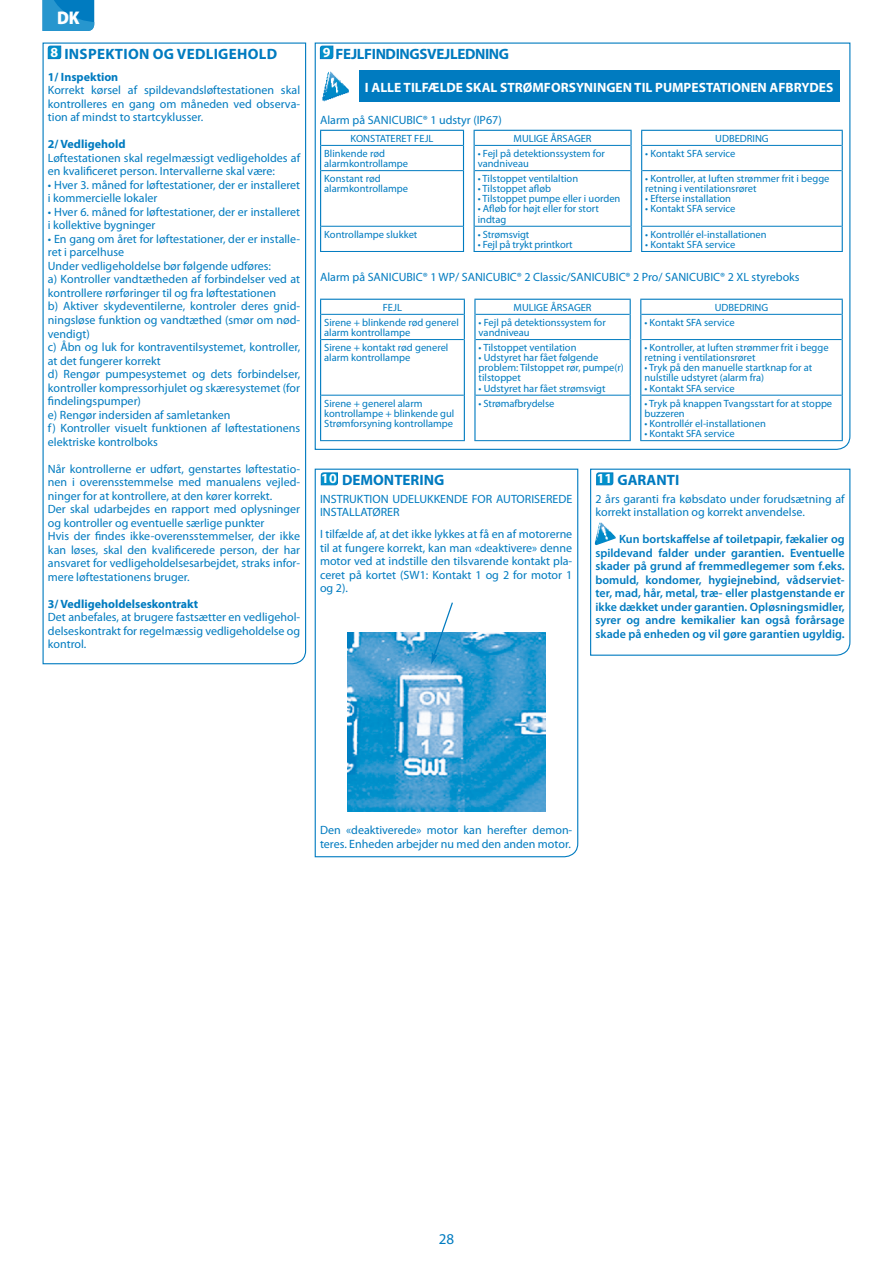
<style>
.page{position:relative;width:893px;height:1263px;background:#fff}
.page>*{position:absolute;margin:0;border:0;box-sizing:border-box;transform-origin:0 0}
.t1{font:900 18.45px "Myriad Pro";color:#fff;scale:.91 1}
.t2{font:700 15px "Myriad Pro";letter-spacing:.02em;color:#007bc0}
.t3{font:700 15px "Myriad Pro";letter-spacing:-.025em;color:#007bc0}
.t4{font:700 15px "Myriad Pro";color:#007bc0}
.t5{font:15px "Myriad Pro";color:#007bc0}
.t6{font:700 13.5px "Myriad Pro";color:#fff}
.t7{font:12px/13.5px "Myriad Pro";color:#007bc0}
.t8{font:600 12px/13.5px "Myriad Pro";color:#007bc0;text-align:justify}
.t9{font:700 12px "Myriad Pro";color:#007bc0}
.t10{font:10.5px/10.1px "Myriad Pro";color:#007bc0}
.s1{font-size:13.95px;color:#fff}
</style>
<div class="page">
<svg style="left:314px;top:468px;width:265px;height:390px"></svg>
<svg style="left:590px;top:468px;width:261px;height:188px"></svg>
<svg style="left:314px;top:42px;width:537px;height:408px"></svg>
<div style="left:359px;top:70px;width:480px;height:32px;background:#007bc0"></div>
<svg style="left:43px;top:0;width:52px;height:31px;background:#1c8dc9"></svg>
<img style="left:321px;top:69px;width:30px;height:32px">
<img style="left:347px;top:632px;width:199px;height:180px">
<svg style="left:431px;top:601px;width:23px;height:63px"></svg>
<img style="left:595px;top:522px;width:21px;height:23px">
<svg style="left:42px;top:42px;width:265px;height:623px"></svg>
<h1 class="t1" style="left:57px;top:8px;width:26px">DK</h1>
<p class="t2" style="left:51px;top:44px;width:228px"><span class="s1">8</span> INSPEKTION OG VEDLIGEHOLD</p>
<p class="t9" style="left:48px;top:69px;width:72px">1/ Inspektion</p>
<p class="t7" style="left:48px;top:84px;width:254px;text-align:justify">Korrekt kørsel af spildevandsløftestationen skal kontrolleres en gang om måneden ved observa&shy;tion af mindst to startcyklusser.</p>
<p class="t9" style="left:48px;top:137px;width:79px">2/ Vedligehold</p>
<p class="t7" style="left:48px;top:151px;width:254px">Løftestationen skal regelmæssigt vedligeholdes af en kvalificeret person. Intervallerne skal være:</p>
<p class="t7" style="left:48px;top:178px;width:254px">• Hver 3. måned for løftestationer, der er installeret i kommercielle lokaler</p>
<p class="t7" style="left:48px;top:205px;width:254px">• Hver 6. måned for løftestationer, der er installeret i kollektive bygninger</p>
<p class="t7" style="left:48px;top:232px;width:254px">• En gang om året for løftestationer, der er installe&shy;ret i parcelhuse<br>Under vedligeholdelse bør følgende udføres:<br>a) Kontroller vandtætheden af forbindelser ved at kontrollere rørføringer til og fra løftestationen<br>b) Aktiver skydeventilerne, kontroler deres gnid&shy;ningsløse funktion og vandtæthed (smør om nød&shy;vendigt)<br>c) Åbn og luk for kontraventilsystemet, kontroller, at det fungerer korrekt<br>d) Rengør pumpesystemet og dets forbindelser, kontroller kompressorhjulet og skæresystemet (for findelingspumper)<br>e) Rengør indersiden af samletanken<br>f) Kontroller visuelt funktionen af løftestationens elektriske kontrolboks</p>
<p class="t7" style="left:48px;top:462px;width:254px">Når kontrollerne er udført, genstartes løftestatio&shy;nen i overensstemmelse med manualens vejled&shy;ninger for at kontrollere, at den kører korrekt.<br>Der skal udarbejdes en rapport med oplysninger og kontroller og eventuelle særlige punkter<br>Hvis der findes ikke-overensstemmelser, der ikke kan løses, skal den kvalificerede person, der har ansvaret for vedligeholdelsesarbejdet, straks infor&shy;mere løftestationens bruger.</p>
<p class="t9" style="left:48px;top:596px;width:152px">3/ Vedligeholdelseskontrakt</p>
<p class="t7" style="left:48px;top:610px;width:254px;text-align:justify">Det anbefales, at brugere fastsætter en vedligehol&shy;delseskontrakt for regelmæssig vedligeholdelse og kontrol.</p>
<p class="t3" style="left:323px;top:44px;width:188px"><span class="s1">9</span> FEJLFINDINGSVEJLEDNING</p>
<p class="t6" style="left:365px;top:78px;width:470px">I ALLE TILFÆLDE SKAL STRØMFORSYNINGEN TIL PUMPESTATIONEN AFBRYDES</p>
<p class="t7" style="left:320px;top:113px;width:183px">Alarm på SANICUBIC® 1 udstyr (IP67)</p>
<p class="t10" style="left:351px;top:133px;width:85px">KONSTATERET FEJL</p>
<p class="t10" style="left:514px;top:133px;width:79px">MULIGE ÅRSAGER</p>
<p class="t10" style="left:715px;top:133px;width:55px">UDBEDRING</p>
<p class="t10" style="left:324px;top:149px;width:85px">Blinkende rød alarmkontrollampe</p>
<p class="t10" style="left:478px;top:149px;width:129px">• Fejl på detektionssystem for vandniveau</p>
<p class="t10" style="left:645px;top:149px;width:92px">• Kontakt SFA service</p>
<p class="t10" style="left:324px;top:174px;width:85px">Konstant rød alarmkontrollampe</p>
<p class="t10" style="left:478px;top:174px;width:102px">• Tilstoppet ventilaltion</p>
<p class="t10" style="left:645px;top:174px;width:186px">• Kontroller, at luften strømmer frit i begge retning i ventilationsrøret</p>
<p class="t10" style="left:645px;top:194px;width:87px">• Efterse installation</p>
<p class="t10" style="left:645px;top:204px;width:92px">• Kontakt SFA service</p>
<p class="t10" style="left:478px;top:184px;width:75px">• Tilstoppet afløb</p>
<p class="t10" style="left:478px;top:194px;width:144px">• Tilstoppet pumpe eller i uorden</p>
<p class="t10" style="left:478px;top:204px;width:123px">• Afløb for højt eller for stort indtag</p>
<p class="t10" style="left:645px;top:229px;width:123px">• Kontrollér el-installationen</p>
<p class="t10" style="left:645px;top:239px;width:92px">• Kontakt SFA service</p>
<p class="t7" style="left:320px;top:270px;width:481px">Alarm på SANICUBIC® 1 WP/ SANICUBIC® 2 Classic/SANICUBIC® 2 Pro/ SANICUBIC® 2 XL styreboks</p>
<p class="t10" style="left:383px;top:302px;width:21px">FEJL</p>
<p class="t10" style="left:514px;top:302px;width:79px">MULIGE ÅRSAGER</p>
<p class="t10" style="left:715px;top:302px;width:55px">UDBEDRING</p>
<p class="t10" style="left:324px;top:317px;width:136px">Sirene + blinkende rød generel alarm kontrollampe</p>
<p class="t10" style="left:479px;top:317px;width:129px">• Fejl på detektionssystem for vandniveau</p>
<p class="t10" style="left:644px;top:317px;width:92px">• Kontakt SFA service</p>
<p class="t10" style="left:324px;top:343px;width:126px">Sirene + kontakt rød generel alarm kontrollampe</p>
<p class="t10" style="left:479px;top:343px;width:99px">• Tilstoppet ventilation</p>
<p class="t10" style="left:324px;top:229px;width:95px">Kontrollampe slukket</p>
<p class="t10" style="left:478px;top:229px;width:53px">• Strømsvigt</p>
<p class="t10" style="left:478px;top:239px;width:96px">• Fejl på trykt printkort</p>
<p class="t10" style="left:644px;top:343px;width:186px">• Kontroller, at luften strømmer frit i begge retning i ventilationsrøret</p>
<p class="t10" style="left:644px;top:363px;width:169px">• Tryk på den manuelle startknap for at nulstille udstyret (alarm fra)</p>
<p class="t10" style="left:644px;top:383px;width:92px">• Kontakt SFA service</p>
<p class="t10" style="left:479px;top:353px;width:147px">• Udstyret har fået følgende problem: Tilstoppet rør, pumpe(r) tilstoppet</p>
<p class="t10" style="left:479px;top:383px;width:128px">• Udstyret har fået strømsvigt</p>
<p class="t10" style="left:324px;top:398px;width:132px">Sirene + generel alarm kontrollampe + blinkende gul<br>Strømforsyning kontrollampe</p>
<p class="t10" style="left:479px;top:398px;width:77px">• Strømafbrydelse</p>
<p class="t10" style="left:644px;top:398px;width:189px">• Tryk på knappen Tvangsstart for at stoppe buzzeren</p>
<p class="t10" style="left:644px;top:418px;width:123px">• Kontrollér el-installationen</p>
<p class="t10" style="left:644px;top:429px;width:92px">• Kontakt SFA service</p>
<p class="t4" style="left:321px;top:470px;width:125px"><span class="s1">10</span> DEMONTERING</p>
<p class="t7" style="left:320px;top:492px;width:254px">INSTRUKTION UDELUKKENDE FOR AUTORISEREDE<br>INSTALLATØRER</p>
<p class="t7" style="left:320px;top:528px;width:254px;text-align:justify">I tilfælde af, at det ikke lykkes at få en af motorerne til at fungere korrekt, kan man «deaktivere» denne motor ved at indstille den tilsvarende kontakt pla&shy;ceret på kortet (SW1: Kontakt 1 og 2 for motor 1 og 2).</p>
<p class="t4" style="left:597px;top:470px;width:84px"><span class="s1">11</span> GARANTI</p>
<p class="t7" style="left:595px;top:492px;width:251px">2 års garanti fra købsdato under forudsætning af korrekt installation og korrekt anvendelse.</p>
<p class="t8" style="left:595px;top:532px;width:251px;text-indent:24px">Kun bortskaffelse af toiletpapir, fækalier og spildevand falder under garantien. Eventuelle skader på grund af fremmedlegemer som f.eks. bomuld, kondomer, hygiejnebind, vådserviet&shy;ter, mad, hår, metal, træ- eller plastgenstande er ikke dækket under garantien. Opløsningsmidler, syrer og andre kemikalier kan også forårsage skade på enheden og vil gøre garantien ugyldig.</p>
<p class="t7" style="left:320px;top:824px;width:254px">Den «deaktiverede» motor kan herefter demon&shy;teres. Enheden arbejder nu med den anden motor.</p>
<p class="t5" style="left:439px;top:1231px;width:17px">28</p>
</div>
